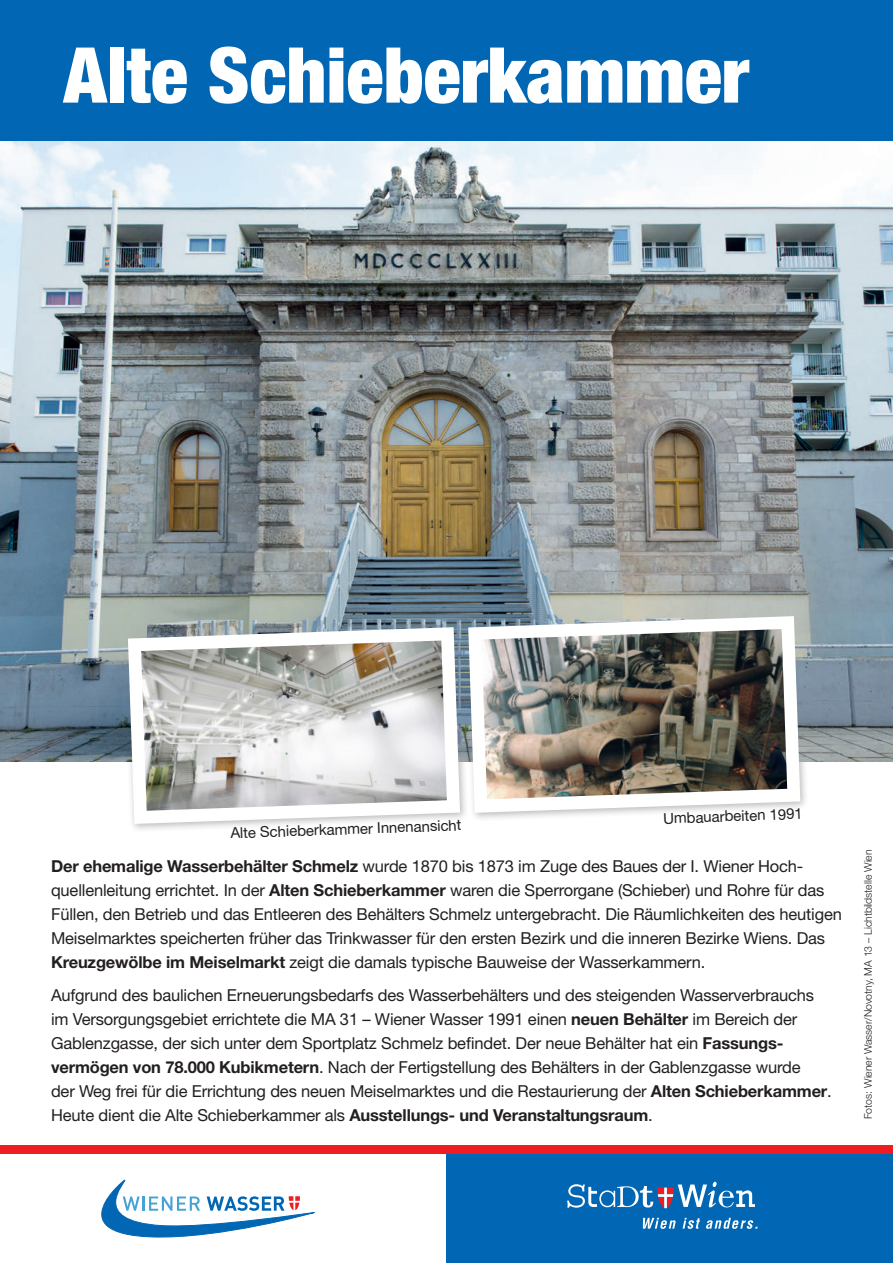
<style>
.page{position:relative;width:893px;height:1263px;background:#fff}
.page>*{position:absolute;margin:0;border:0;box-sizing:border-box;transform-origin:0 0}
.t1{font:900 condensed 77.1px "Helvetica Neue";color:#fff}
.t2{font:16.5px/24px "Helvetica Neue";letter-spacing:-.01em;color:#231f20}
.t3{font:15px "Helvetica Neue";color:#231f20}
.t4{font:300 10.5px "Helvetica Neue";letter-spacing:-.005em;color:#231f20}
.s1{font-weight:700}
</style>
<div class="page">
<div style="left:446px;top:1150px;width:447px;height:113px;background:#0166b3"></div>
<div style="left:0;top:1145px;width:893px;height:8px;background:#ee1d23"></div>
<div style="left:0;top:0;width:893px;height:141px;background:#0166b3"></div>
<div style="left:123px;top:622px;width:346px;height:211px;background:#231f20;opacity:.3"></div>
<div style="left:463px;top:611px;width:346px;height:211px;background:#231f20;opacity:.3"></div>
<img style="left:0;top:141px;width:893px;height:620px">
<svg style="left:128px;top:627px;width:332px;height:197px"></svg>
<img style="left:141px;top:640px;width:306px;height:171px">
<svg style="left:468px;top:616px;width:332px;height:197px"></svg>
<img style="left:481px;top:629px;width:306px;height:170px">
<svg style="left:101px;top:1180px;width:214px;height:57px"></svg>
<svg style="left:643px;top:1218px;width:33px;height:11px"></svg>
<svg style="left:683px;top:1218px;width:17px;height:11px"></svg>
<svg style="left:706px;top:1218px;width:52px;height:11px"></svg>
<svg style="left:567px;top:1182px;width:188px;height:26px"></svg>
<h1 class="t1" style="left:64px;top:28px;width:687px">Alte Schieberkammer</h1>
<p class="t3" style="left:663px;top:809px;width:141px;rotate:-2deg">Umbauarbeiten 1991</p>
<p class="t2" style="left:51px;top:854px;width:792px"><span class="s1">Der ehemalige Wasserbehälter Schmelz</span> wurde 1870 bis 1873 im Zuge des Baues der I. Wiener Hoch&shy;quellenleitung errichtet. In der <span class="s1">Alten Schieberkammer</span> waren die Sperrorgane (Schieber) und Rohre für das Füllen, den Betrieb und das Entleeren des Behälters Schmelz untergebracht. Die Räumlichkeiten des heutigen Meiselmarktes speicherten früher das Trinkwasser für den ersten Bezirk und die inneren Bezirke Wiens. Das <span class="s1">Kreuzgewölbe im Meiselmarkt</span> zeigt die damals typische Bauweise der Wasserkammern.</p>
<p class="t2" style="left:51px;top:982px;width:765px">Aufgrund des baulichen Erneuerungsbedarfs des Wasserbehälters und des steigenden Wasserverbrauchs im Versorgungsgebiet errichtete die MA 31 – Wiener Wasser 1991 einen <span class="s1">neuen Behälter</span> im Bereich der Gablenzgasse, der sich unter dem Sportplatz Schmelz befindet. Der neue Behälter hat ein <span class="s1">Fassungs&shy;vermögen von 78.000 Kubikmetern</span>. Nach der Fertigstellung des Behälters in der Gablenzgasse wurde</p>
<p class="t3" style="left:230px;top:824px;width:233px;rotate:-2deg">Alte Schieberkammer Innenansicht</p>
<p class="t2" style="left:51px;top:1078px;width:782px">der Weg frei für die Errichtung des neuen Meiselmarktes und die Restaurierung der <span class="s1">Alten Schieberkammer</span>.<br>Heute dient die Alte Schieberkammer als <span class="s1">Ausstellungs- und Veranstaltungsraum</span>.</p>
<p class="t4" style="left:862px;top:1119px;width:271px;rotate:-90deg">Fotos: Wiener Wasser/Novotny, MA 13 – Lichtbildstelle Wien</p>
</div>
